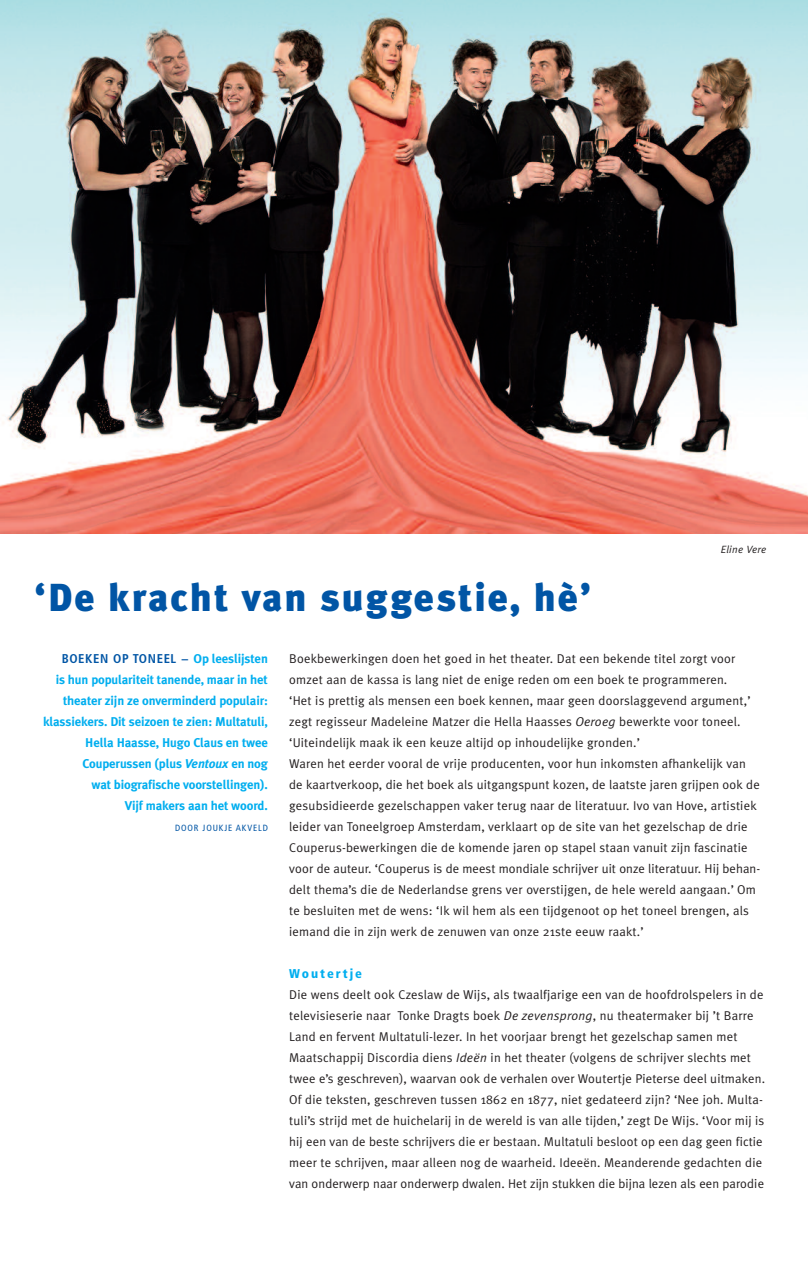
<style>
.page{position:relative;width:808px;height:1263px;background:#fff}
.page>*{position:absolute;margin:0;border:0;box-sizing:border-box;transform-origin:0 0}
.t1{font:900 39px "Meta Plus";letter-spacing:.05em;color:#0155a5}
.t2{font:12.75px/21px "Meta Plus Normal";letter-spacing:.015em;color:#231f20}
.t3{font:700 12.75px/21px "Meta Plus";letter-spacing:-.01em;color:#00aeef;text-align:right}
.t4{font:700 condensed 12.75px "Frutiger";letter-spacing:.045em;color:#0155a5}
.t5{font:900 condensed 12.75px "Frutiger";letter-spacing:.155em;color:#00aeef}
.t6{font:italic 10.5px "Meta Plus Normal";letter-spacing:.025em;color:#231f20}
.t7{font:condensed 9px "Frutiger";letter-spacing:.095em;color:#0155a5}
.s1{font-family:"Meta Plus";font-stretch:normal;color:#00aeef}
.s2{font-style:italic}
</style>
<div class="page">
<img style="left:0;top:0;width:808px;height:534px">
<h1 class="t1" style="left:35px;top:574px;width:557px">‘De kracht van suggestie, hè’</h1>
<p class="t6" style="left:721px;top:543px;width:47px">Eline Vere</p>
<p class="t4" style="left:62px;top:653px;width:208px">BOEKEN OP TONEEL − <span class="s1">Op leeslijsten</span></p>
<p class="t3" style="left:43px;top:669px;width:226px">is hun populariteit tanende, maar in het theater zijn ze onverminderd populair: klassiekers. Dit seizoen te zien: Multatuli, Hella Haasse, Hugo Claus en twee Couperussen (plus <span class="s2">Ventoux</span> en nog<br>wat biografische voorstellingen).<br>Vijf makers aan het woord.</p>
<p class="t7" style="left:175px;top:824px;width:94px">DOOR JOUKJE AKVELD</p>
<p class="t2" style="left:289px;top:648px;width:473px">Boekbewerkingen doen het goed in het theater. Dat een bekende titel zorgt voor omzet aan de kassa is lang niet de enige reden om een boek te programmeren.<br>‘Het is prettig als mensen een boek kennen, maar geen doorslaggevend argument,’ zegt regisseur Madeleine Matzer die Hella Haasses <span class="s2">Oeroeg</span> bewerkte voor toneel. ‘Uiteindelijk maak ik een keuze altijd op inhoudelijke gronden.’<br>Waren het eerder vooral de vrije producenten, voor hun inkomsten afhankelijk van de kaartverkoop, die het boek als uitgangspunt kozen, de laatste jaren grijpen ook de gesubsidieerde gezelschappen vaker terug naar de literatuur. Ivo van Hove, artistiek leider van Toneelgroep Amsterdam, verklaart op de site van het gezelschap de drie Couperus-bewerkingen die de komende jaren op stapel staan vanuit zijn fascinatie voor de auteur. ‘Couperus is de meest mondiale schrijver uit onze literatuur. Hij behan&shy;delt thema’s die de Nederlandse grens ver overstijgen, de hele wereld aangaan.’ Om te besluiten met de wens: ‘Ik wil hem als een tijdgenoot op het toneel brengen, als iemand die in zijn werk de zenuwen van onze 21ste eeuw raakt.’</p>
<p class="t5" style="left:289px;top:968px;width:74px">Woutertje</p>
<p class="t2" style="left:289px;top:984px;width:477px">Die wens deelt ook Czeslaw de Wijs, als twaalfjarige een van de hoofdrolspelers in de televisieserie naar Tonke Dragts boek <span class="s2">De zevensprong</span>, nu theatermaker bij ’t Barre Land en fervent Multatuli-lezer. In het voorjaar brengt het gezelschap samen met Maatschappij Discordia diens <span class="s2">Ideën</span> in het theater (volgens de schrijver slechts met twee e’s geschreven), waarvan ook de verhalen over Woutertje Pieterse deel uitmaken.<br>Of die teksten, geschreven tussen 1862 en 1877, niet gedateerd zijn? ‘Nee joh. Multa&shy;tuli’s strijd met de huichelarij in de wereld is van alle tijden,’ zegt De Wijs. ‘Voor mij is hij een van de beste schrijvers die er bestaan. Multatuli besloot op een dag geen fictie meer te schrijven, maar alleen nog de waarheid. Ideeën. Meanderende gedachten die van onderwerp naar onderwerp dwalen. Het zijn stukken die bijna lezen als een parodie</p>
</div>
